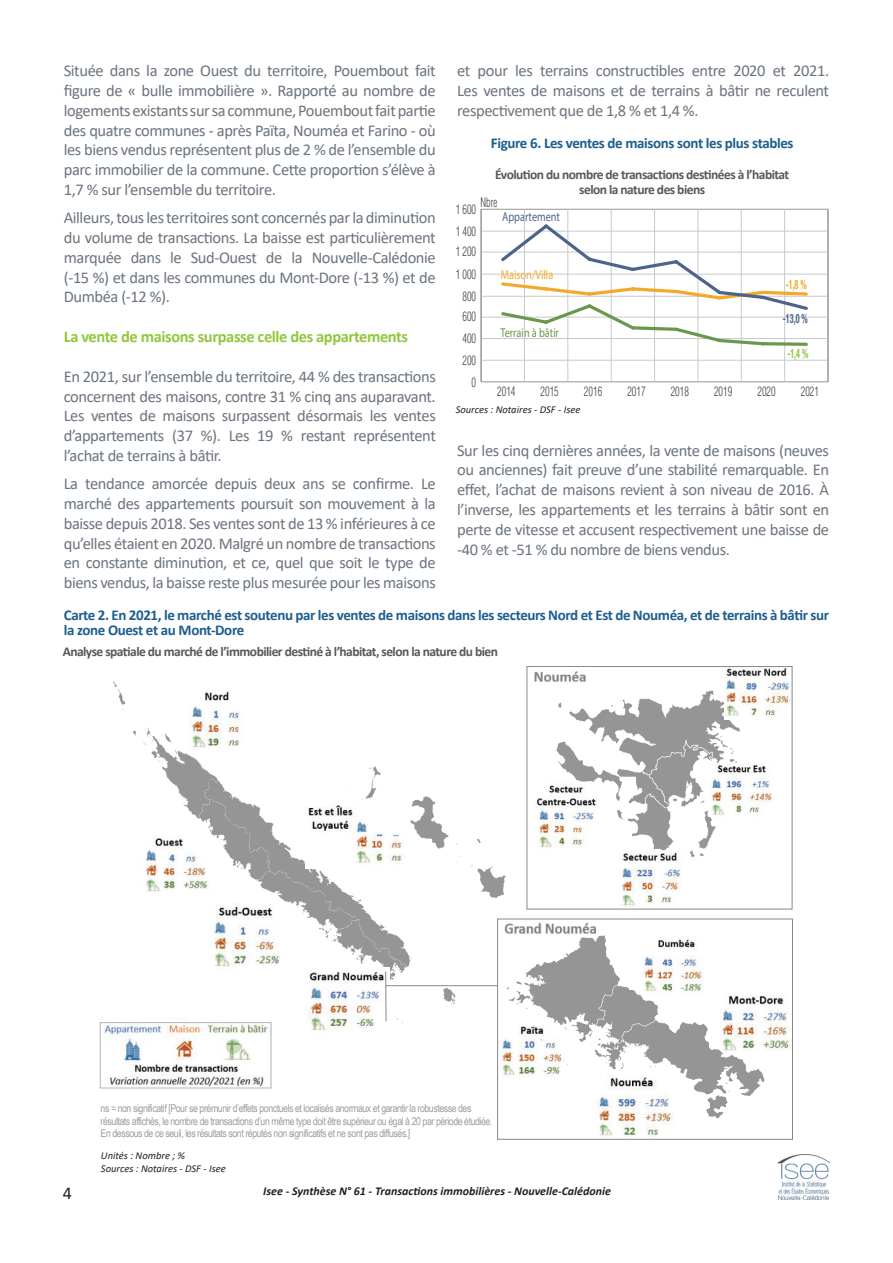
<style>
.page{position:relative;width:893px;height:1263px;background:#fff}
.page>*{position:absolute;margin:0;border:0;box-sizing:border-box;transform-origin:0 0}
.t1{font:18px "Calibri";color:#231f20}
.t2{font:16.5px/19.8px "Calibri";letter-spacing:-.025em;color:#6b747e;text-align:justify}
.t3{font:700 16.5px "Calibri";letter-spacing:-.025em;color:#92c73d}
.t4{font:700 15px/15px "Calibri";letter-spacing:-.025em;color:#1d5e8e}
.t5{font:700 13.5px/15px "Calibri";letter-spacing:-.04em;color:#57585a;text-align:center}
.t6{font:300 condensed 12.9px/23px "Helvetica";color:#414446;scale:.8 1}
.t7{font:condensed 12.9px "Helvetica";color:#6b974d;scale:.8 1}
.t8{font:condensed 12.9px "Helvetica";color:#f3a92a;scale:.8 1}
.t9{font:condensed 12.9px "Helvetica";color:#4e6389;scale:.8 1}
.t10{font:700 condensed 12.9px "Helvetica Neue LT Std";color:#4e6389;scale:.63 1}
.t11{font:700 condensed 12.9px "Helvetica Neue LT Std";color:#91c63d;scale:.63 1}
.t12{font:700 condensed 12.9px "Helvetica Neue LT Std";color:#f3a92a;scale:.63 1}
.t13{font:italic 700 12px "Calibri";color:#231f20}
.t14{font:10.65px/12.9px "Arial Narrow";letter-spacing:-.04em;color:#9d9d9c}
.t15{font:italic 10.5px "Calibri";color:#231f20}
</style>
<div class="page">
<img style="left:777px;top:1154px;width:52px;height:45px">
<img style="left:556px;top:690px;width:184px;height:167px">
<img style="left:113px;top:666px;width:415px;height:357px">
<img style="left:306px;top:801px;width:102px;height:67px">
<img style="left:183px;top:685px;width:65px;height:67px">
<img style="left:142px;top:834px;width:68px;height:64px">
<img style="left:210px;top:903px;width:72px;height:68px">
<img style="left:304px;top:967px;width:85px;height:63px">
<img style="left:502px;top:1039px;width:3px;height:36px">
<img style="left:784px;top:1012px;width:6px;height:37px">
<div style="left:497px;top:919px;width:296px;height:220px;border:1px solid #888787"></div>
<hr style="left:386px;top:985px;width:111px;height:1px;background:#888787">
<hr style="left:385px;top:972px;width:1px;height:49px;background:#888787">
<img style="left:99px;top:1017px;width:177px;height:72px">
<img style="left:536px;top:783px;width:62px;height:66px">
<img style="left:619px;top:852px;width:63px;height:54px">
<img style="left:725px;top:668px;width:65px;height:51px">
<img style="left:711px;top:763px;width:61px;height:55px">
<img style="left:534px;top:671px;width:52px;height:11px">
<img style="left:501px;top:920px;width:4px;height:16px">
<img style="left:505px;top:920px;width:279px;height:218px">
<hr style="left:481px;top:382px;width:347px;height:1px;background:#939598">
<hr style="left:481px;top:317px;width:347px;height:1px;background:#c8c9cb">
<hr style="left:481px;top:296px;width:347px;height:1px;background:#c8c9cb">
<hr style="left:481px;top:274px;width:347px;height:1px;background:#c8c9cb">
<hr style="left:481px;top:338px;width:347px;height:1px;background:#c8c9cb">
<hr style="left:481px;top:360px;width:347px;height:1px;background:#c8c9cb">
<hr style="left:481px;top:231px;width:347px;height:1px;background:#c8c9cb">
<hr style="left:481px;top:252px;width:347px;height:1px;background:#c8c9cb">
<hr style="left:481px;top:209px;width:347px;height:1px;background:#939598">
<hr style="left:481px;top:209px;width:1px;height:173px;background:#939598">
<hr style="left:524px;top:209px;width:1px;height:173px;background:#c8c9cb">
<hr style="left:568px;top:209px;width:1px;height:173px;background:#c8c9cb">
<hr style="left:611px;top:209px;width:1px;height:173px;background:#c8c9cb">
<hr style="left:654px;top:209px;width:1px;height:173px;background:#c8c9cb">
<hr style="left:698px;top:209px;width:1px;height:173px;background:#c8c9cb">
<hr style="left:741px;top:209px;width:1px;height:173px;background:#c8c9cb">
<hr style="left:784px;top:209px;width:1px;height:173px;background:#c8c9cb">
<hr style="left:828px;top:209px;width:1px;height:173px;background:#939598">
<svg style="left:498px;top:222px;width:312px;height:125px"></svg>
<p class="t2" style="left:64px;top:60px;width:373px">Située dans la zone Ouest du territoire, Pouembout fait figure de « bulle immobilière ». Rapporté au nombre de logements existants sur sa commune, Pouembout fait partie des quatre communes - après Païta, Nouméa et Farino - où les biens vendus représentent plus de 2 % de l’ensemble du parc immobilier de la commune. Cette proportion s’élève à 1,7 % sur l’ensemble du territoire.</p>
<p class="t2" style="left:64px;top:207px;width:373px">Ailleurs, tous les territoires sont concernés par la diminution du volume de transactions. La baisse est particulièrement marquée dans le Sud-Ouest de la Nouvelle-Calédonie (-15 %) et dans les communes du Mont-Dore (-13 %) et de Dumbéa (-12 %).</p>
<p class="t3" style="left:64px;top:325px;width:346px">La vente de maisons surpasse celle des appartements</p>
<p class="t2" style="left:64px;top:366px;width:374px">En 2021, sur l’ensemble du territoire, 44 % des transactions concernent des maisons, contre 31 % cinq ans auparavant.<br>Les ventes de maisons surpassent désormais les ventes d’appartements (37 %). Les 19 % restant représentent l’achat de terrains à bâtir.</p>
<p class="t2" style="left:64px;top:473px;width:373px">La tendance amorcée depuis deux ans se confirme. Le marché des appartements poursuit son mouvement à la baisse depuis 2018. Ses ventes sont de 13 % inférieures à ce qu’elles étaient en 2020. Malgré un nombre de transactions en constante diminution, et ce, quel que soit le type de biens vendus, la baisse reste plus mesurée pour les maisons</p>
<p class="t2" style="left:457px;top:60px;width:374px">et pour les terrains constructibles entre 2020 et 2021.<br>Les ventes de maisons et de terrains à bâtir ne reculent respectivement que de 1,8 % et 1,4 %.</p>
<p class="t4" style="left:491px;top:136px;width:304px">Figure 6. Les ventes de maisons sont les plus stables</p>
<p class="t5" style="left:495px;top:166px;width:295px">Évolution du nombre de transactions destinées à l’habitat selon la nature des biens</p>
<p class="t6" style="left:480px;top:190px;width:23px">Nbre</p>
<p class="t6" style="left:456px;top:198px;width:27px">1 600</p>
<p class="t9" style="left:502px;top:208px;width:74px">Appartement</p>
<p class="t6" style="left:456px;top:219px;width:27px">1 400</p>
<p class="t6" style="left:456px;top:240px;width:27px">1 200</p>
<p class="t6" style="left:456px;top:263px;width:27px">1 000</p>
<p class="t6" style="left:462px;top:284px;width:19px">800</p>
<p class="t6" style="left:462px;top:305px;width:19px">600</p>
<p class="t6" style="left:462px;top:326px;width:19px">400<br>200</p>
<p class="t6" style="left:472px;top:370px;width:7px">0</p>
<p class="t8" style="left:501px;top:267px;width:67px">Maison/Villa</p>
<p class="t7" style="left:500px;top:324px;width:75px">Terrain à bâtir</p>
<p class="t12" style="left:786px;top:277px;width:35px">-1,8 %</p>
<p class="t10" style="left:783px;top:310px;width:41px">-13,0 %</p>
<p class="t11" style="left:787px;top:345px;width:35px">-1,4 %</p>
<p class="t6" style="left:497px;top:380px;width:24px">2014</p>
<p class="t6" style="left:541px;top:380px;width:24px">2015</p>
<p class="t6" style="left:584px;top:380px;width:24px">2016</p>
<p class="t6" style="left:627px;top:380px;width:24px">2017</p>
<p class="t6" style="left:671px;top:380px;width:24px">2018</p>
<p class="t6" style="left:714px;top:380px;width:24px">2019</p>
<p class="t6" style="left:757px;top:380px;width:24px">2020</p>
<p class="t6" style="left:801px;top:380px;width:24px">2021</p>
<p class="t15" style="left:456px;top:402px;width:126px">Sources : Notaires - DSF - Isee</p>
<p class="t2" style="left:457px;top:440px;width:374px">Sur les cinq dernières années, la vente de maisons (neuves ou anciennes) fait preuve d’une stabilité remarquable. En effet, l’achat de maisons revient à son niveau de 2016. À l’inverse, les appartements et les terrains à bâtir sont en perte de vitesse et accusent respectivement une baisse de -40 % et -51 % du nombre de biens vendus.</p>
<p class="t4" style="left:64px;top:607px;width:767px">Carte 2. En 2021, le marché est soutenu par les ventes de maisons dans les secteurs Nord et Est de Nouméa, et de terrains à bâtir sur la zone Ouest et au Mont-Dore</p>
<p class="t5" style="left:63px;top:643px;width:437px">Analyse spatiale du marché de l’immobilier destiné à l’habitat, selon la nature du bien</p>
<p class="t1" style="left:63px;top:1181px;width:11px">4</p>
<p class="t14" style="left:101px;top:1101px;width:393px">ns = non significatif [Pour se prémunir d’effets ponctuels et localisés anormaux et garantir la robustesse des résultats affichés, le nombre de transactions d’un même type doit être supérieur ou égal à 20 par période étudiée.<br>En dessous de ce seuil, les résultats sont réputés non significatifs et ne sont pas diffusés.]</p>
<p class="t15" style="left:101px;top:1161px;width:126px">Sources : Notaires - DSF - Isee</p>
<p class="t15" style="left:101px;top:1148px;width:86px">Unités : Nombre ; %</p>
<p class="t13" style="left:263px;top:1182px;width:349px">Isee - Synthèse N° 61 - Transactions immobilières - Nouvelle-Calédonie</p>
</div>
